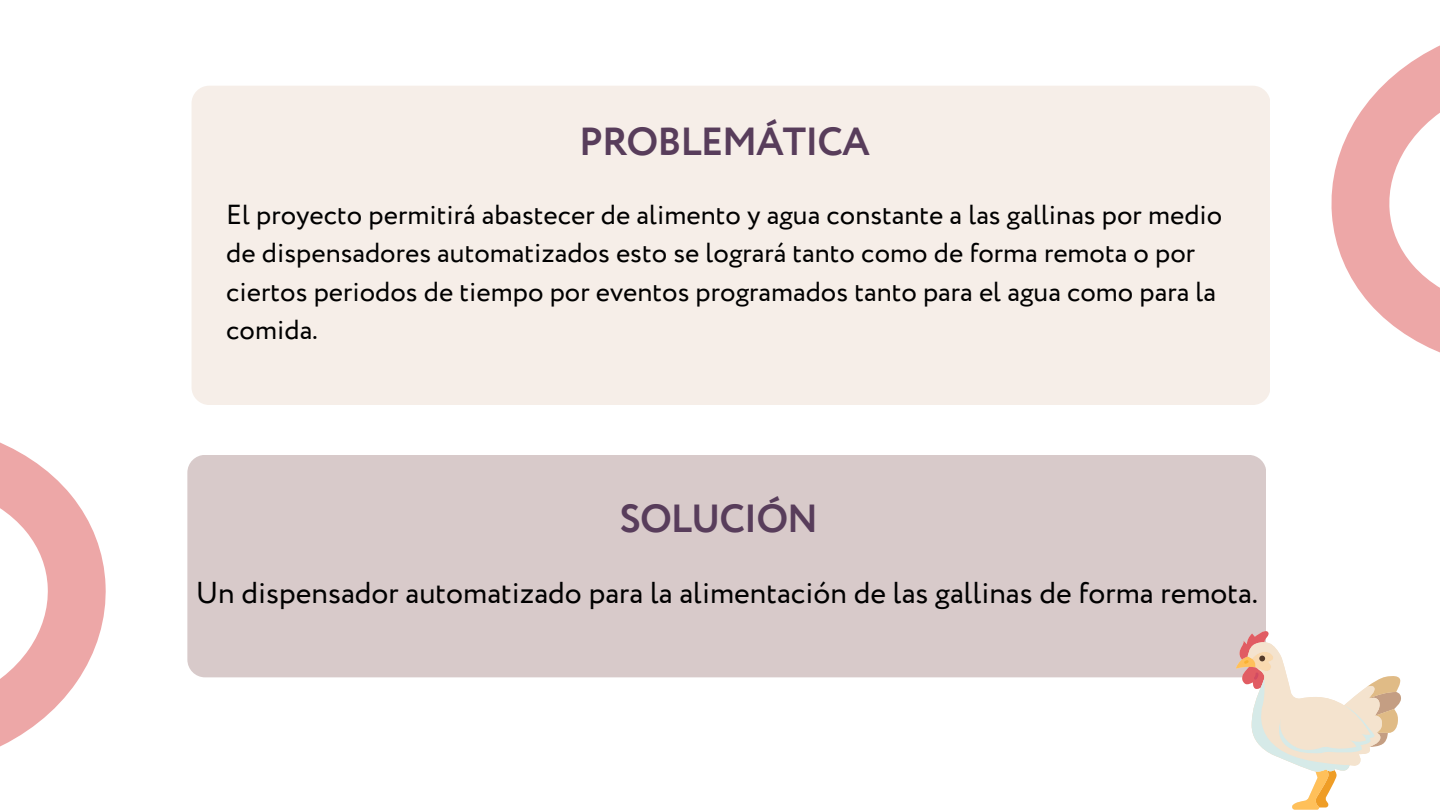
<style>
.page{position:relative;width:1440px;height:810px;background:#fff}
.page>*{position:absolute;margin:0;border:0;box-sizing:border-box;transform-origin:0 0}
.t1{font:700 39px "Circe";letter-spacing:-.03em;color:#583d5b}
.t2{font:30.1px "Circe";color:#000}
.t3{font:27.4px/38.2px "Circe";color:#000}
</style>
<div class="page">
<svg style="left:1266px;top:45px;width:174px;height:308px"></svg>
<div style="left:192px;top:86px;width:1078px;height:319px;background:#f6eee8;border-radius:18px"></div>
<div style="left:187px;top:455px;width:1079px;height:222px;background:#d8caca;border-radius:18px"></div>
<svg style="left:0;top:442px;width:106px;height:305px;fill:#eda7a7"></svg>
<svg style="left:1236px;top:631px;width:165px;height:179px"></svg>
<p class="t1" style="left:579px;top:115px;width:292px">PROBLEMÁTICA</p>
<p class="t3" style="left:226px;top:197px;width:998px">El proyecto permitirá abastecer de alimento y agua constante a las gallinas por medio de dispensadores automatizados esto se logrará tanto como de forma remota o por ciertos periodos de tiempo por eventos programados tanto para el agua como para la comida.</p>
<h1 class="t1" style="left:620px;top:492px;width:200px">SOLUCIÓN</h1>
<p class="t2" style="left:196px;top:572px;width:1064px">Un dispensador automatizado para la alimentación de las gallinas de forma remota.</p>
</div>
